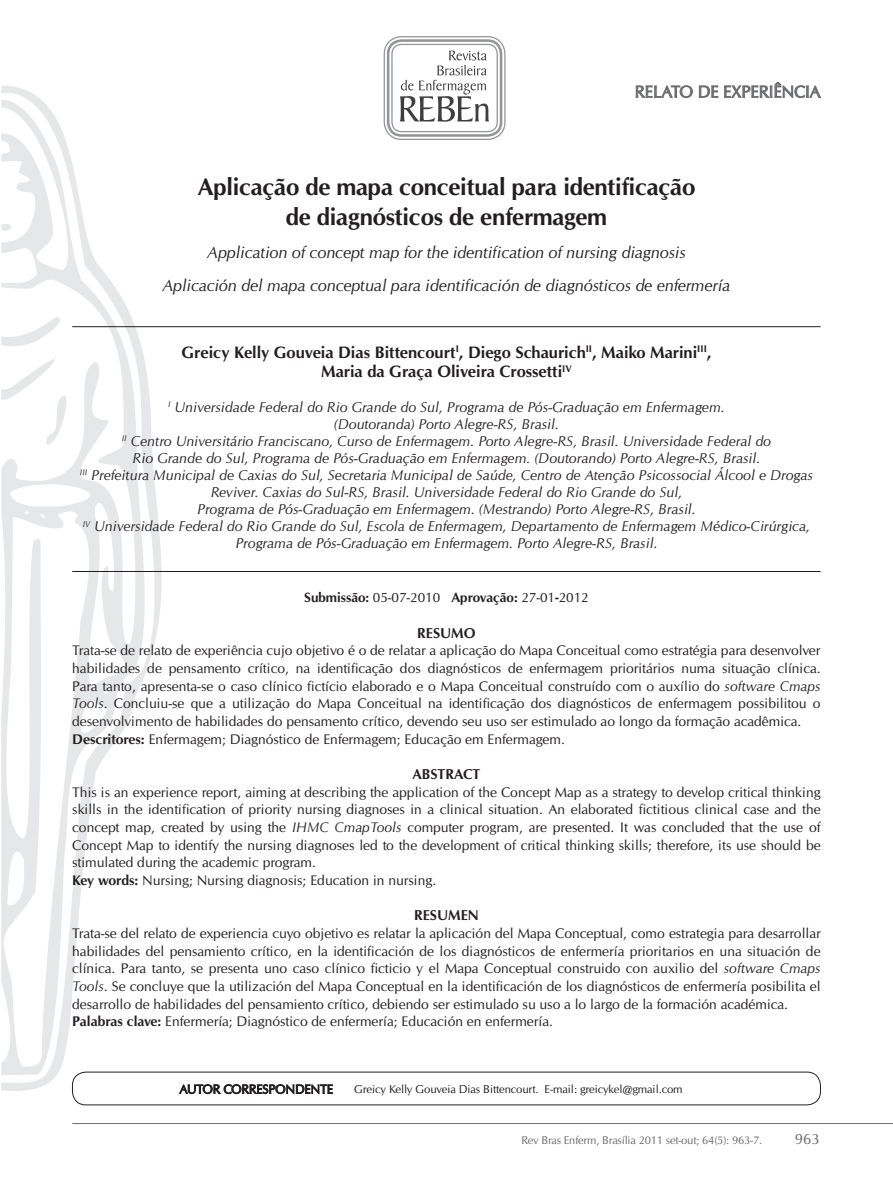
<style>
.page{position:relative;width:893px;height:1191px;background:#fff}
.page>*{position:absolute;margin:0;border:0;box-sizing:border-box;transform-origin:0 0}
.t1{font:700 24px/30px "URW Classico";letter-spacing:-.01em;color:#231f20;text-align:center}
.t2{font:italic 16.5px/33px "URW Classico";letter-spacing:-.01em;color:#231f20;text-align:center}
.t3{font:700 16.5px/19.8px "URW Classico";color:#231f20;text-align:center}
.t4{font:16.5px "URW Classico";color:#6c6d70}
.t5{font:15px "URW Classico";color:#6c6d70}
.t6{font:italic 14.25px/17.1px "URW Classico";color:#231f20;text-align:center}
.t7{font:700 14.25px "URW Classico";color:#231f20}
.t8{font:13.95px/17.7px "URW Classico";color:#231f20}
.t9{font:700 13.5px "URW Classico";color:#231f20}
.t10{font:12.45px "URW Classico";letter-spacing:-.01em;color:#231f20}
.t11{font:11.4px "URW Classico";letter-spacing:-.01em;color:#231f20}
.t12{font:11.25px "URW Classico";letter-spacing:-.015em;color:#6c6d70}
.s1{font-weight:400}
.s2{font-style:italic}
.s3{font-weight:700}
</style>
<div class="page">
<svg style="left:1px;top:86px;width:174px;height:1005px"></svg>
<div style="left:384px;top:36px;width:122px;height:104px;border:1px solid #939598;border-radius:17px"></div>
<div style="left:387px;top:39px;width:115px;height:98px;border:3px solid #939598;border-radius:14px"></div>
<div style="left:391px;top:44px;width:107px;height:88px;border:1px solid #939598;border-radius:10px"></div>
<svg style="left:400px;top:51px;width:89px;height:71px"></svg>
<hr style="left:72px;top:1123px;width:821px;height:1px;background:#6c6d70">
<hr style="left:72px;top:326px;width:749px;height:1px;background:#231f20">
<hr style="left:72px;top:571px;width:749px;height:1px;background:#231f20">
<svg style="left:636px;top:86px;width:57px;height:12px"></svg>
<svg style="left:699px;top:86px;width:19px;height:12px"></svg>
<svg style="left:724px;top:82px;width:97px;height:16px"></svg>
<div style="left:72px;top:1072px;width:749px;height:33px;border:1px solid #231f20;border-radius:14px"></div>
<svg style="left:179px;top:1084px;width:154px;height:9px"></svg>
<p class="t4" style="left:635px;top:82px;width:187px">RELATO DE EXPERIÊNCIA</p>
<h1 class="t1" style="left:198px;top:171px;width:499px">Aplicação de mapa conceitual para identificação de diagnósticos de enfermagem</h1>
<p class="t2" style="left:162px;top:236px;width:569px">Application of concept map for the identification of nursing diagnosis<br>Aplicación del mapa conceptual para identificación de diagnósticos de enfermería</p>
<p class="t3" style="left:181px;top:342px;width:531px">Greicy Kelly Gouveia Dias Bittencourt<sup>I</sup>, Diego Schaurich<sup>II</sup>, Maiko Marini<sup>III</sup>,<br>Maria da Graça Oliveira Crossetti<sup>IV</sup></p>
<p class="t6" style="left:80px;top:398px;width:735px"><sup>I</sup> Universidade Federal do Rio Grande do Sul, Programa de Pós-Graduação em Enfermagem.<br>(Doutoranda) Porto Alegre-RS, Brasil.<br><sup>II</sup> Centro Universitário Franciscano, Curso de Enfermagem. Porto Alegre-RS, Brasil. Universidade Federal do<br>Rio Grande do Sul, Programa de Pós-Graduação em Enfermagem. (Doutorando) Porto Alegre-RS, Brasil.<br><sup>III</sup> Prefeitura Municipal de Caxias do Sul, Secretaria Municipal de Saúde, Centro de Atenção Psicossocial Álcool e Drogas Reviver. Caxias do Sul-RS, Brasil. Universidade Federal do Rio Grande do Sul,<br>Programa de Pós-Graduação em Enfermagem. (Mestrando) Porto Alegre-RS, Brasil.<br><sup>IV</sup> Universidade Federal do Rio Grande do Sul, Escola de Enfermagem, Departamento de Enfermagem Médico-Cirúrgica, Programa de Pós-Graduação em Enfermagem. Porto Alegre-RS, Brasil.</p>
<p class="t9" style="left:304px;top:589px;width:286px">Submissão: <span class="s1">05-07-2010</span> Aprovação: <span class="s1">27-01</span>-<span class="s1">2012</span></p>
<p class="t7" style="left:417px;top:624px;width:60px">RESUMO</p>
<p class="t8" style="left:72px;top:642px;width:750px">Trata-se de relato de experiência cujo objetivo é o de relatar a aplicação do Mapa Conceitual como estratégia para desenvolver habilidades de pensamento crítico, na identificação dos diagnósticos de enfermagem prioritários numa situação clínica.<br>Para tanto, apresenta-se o caso clínico fictício elaborado e o Mapa Conceitual construído com o auxílio do <span class="s2">software Cmaps Tools</span>. Concluiu-se que a utilização do Mapa Conceitual na identificação dos diagnósticos de enfermagem possibilitou o desenvolvimento de habilidades do pensamento crítico, devendo seu uso ser estimulado ao longo da formação acadêmica.<br><span class="s3">Descritores:</span> Enfermagem; Diagnóstico de Enfermagem; Educação em Enfermagem.</p>
<p class="t7" style="left:412px;top:765px;width:69px">ABSTRACT</p>
<p class="t8" style="left:72px;top:783px;width:750px">This is an experience report, aiming at describing the application of the Concept Map as a strategy to develop critical thinking skills in the identification of priority nursing diagnoses in a clinical situation. An elaborated fictitious clinical case and the concept map, created by using the <span class="s2">IHMC CmapTools</span> computer program, are presented. It was concluded that the use of Concept Map to identify the nursing diagnoses led to the development of critical thinking skills; therefore, its use should be stimulated during the academic program.<br><span class="s3">Key words:</span> Nursing; Nursing diagnosis; Education in nursing.</p>
<p class="t7" style="left:414px;top:906px;width:66px">RESUMEN</p>
<p class="t8" style="left:72px;top:924px;width:750px">Trata-se del relato de experiencia cuyo objetivo es relatar la aplicación del Mapa Conceptual, como estrategia para desarrollar habilidades del pensamiento crítico, en la identificación de los diagnósticos de enfermería prioritarios en una situación de clínica. Para tanto, se presenta uno caso clínico ficticio y el Mapa Conceptual construido con auxilio del <span class="s2">software Cmaps Tools</span>. Se concluye que la utilización del Mapa Conceptual en la identificación de los diagnósticos de enfermería posibilita el desarrollo de habilidades del pensamiento crítico, debiendo ser estimulado su uso a lo largo de la formación académica.<br><span class="s3">Palabras clave:</span> Enfermería; Diagnóstico de enfermería; Educación en enfermería.</p>
<p class="t10" style="left:179px;top:1082px;width:155px">AUTOR CORRESPONDENTE</p>
<p class="t11" style="left:354px;top:1082px;width:330px">Greicy Kelly Gouveia Dias Bittencourt. E-mail: greicykel@gmail.com</p>
<p class="t12" style="left:521px;top:1133px;width:242px">Rev Bras Enferm, Brasília 2011 set-out; 64(5): 963-7.</p>
<p class="t5" style="left:795px;top:1130px;width:26px">963</p>
</div>
